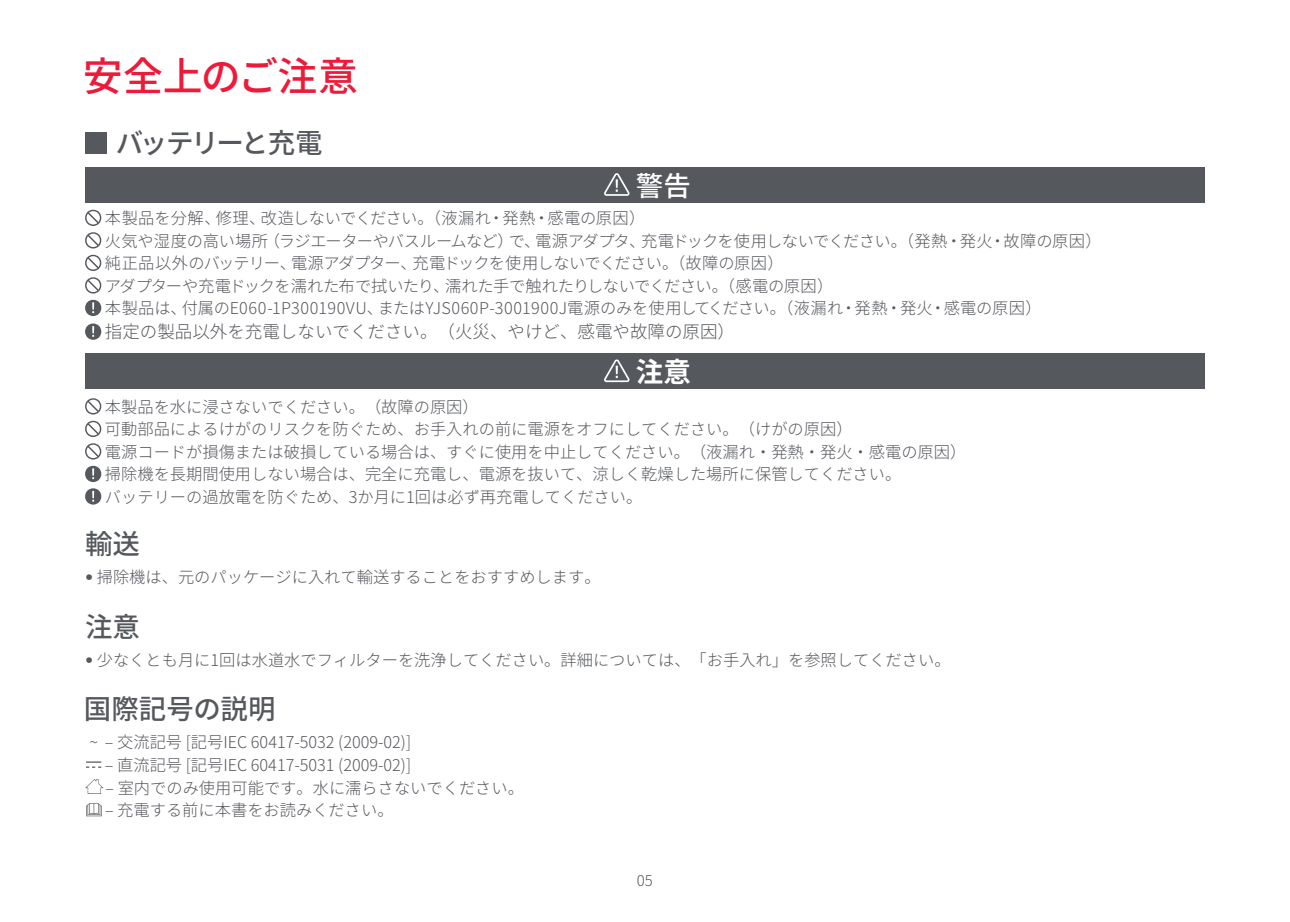
<style>
.page{position:relative;width:1290px;height:922px;background:#fff}
.page>*{position:absolute;margin:0;border:0;box-sizing:border-box;transform-origin:0 0}
.t1{font:500 40px "Noto Sans JP";letter-spacing:-.01em;color:#ed1b39}
.t2{font:500 27.5px "Noto Sans JP";letter-spacing:-.015em;color:#55585d}
.t3{font:500 27.5px "Noto Sans JP";letter-spacing:-.075em;color:#55585d}
.t4{font:500 27.5px "Noto Sans JP";color:#fff}
.t5{font:700 27.5px "Noto Sans JP";color:#fff}
.t6{font:300 17.5px "Noto Sans JP";color:#55585d}
.t7{font:300 16.25px/22.5px "Noto Sans JP";color:#55585d}
.t8{font:300 15px "Noto Sans JP";color:#55585d}
.s1{font-family:"Ping Fang SC";font-weight:600}
</style>
<div class="page">
<svg style="left:85px;top:398px;width:17px;height:16px"></svg>
<svg style="left:85px;top:420px;width:17px;height:39px"></svg>
<svg style="left:85px;top:465px;width:17px;height:39px"></svg>
<svg style="left:85px;top:209px;width:17px;height:39px"></svg>
<svg style="left:85px;top:254px;width:17px;height:39px"></svg>
<svg style="left:85px;top:299px;width:17px;height:17px"></svg>
<svg style="left:85px;top:323px;width:17px;height:17px"></svg>
<div style="left:85px;top:167px;width:1120px;height:35px;background:#55585d"></div>
<svg style="left:604px;top:173px;width:26px;height:23px"></svg>
<div style="left:85px;top:133px;width:22px;height:21px;background:#55585d"></div>
<svg style="left:86px;top:761px;width:15px;height:6px"></svg>
<svg style="left:85px;top:779px;width:18px;height:14px"></svg>
<svg style="left:86px;top:803px;width:16px;height:13px"></svg>
<div style="left:85px;top:353px;width:1120px;height:35px;background:#55585d"></div>
<svg style="left:604px;top:359px;width:26px;height:23px"></svg>
<h1 class="t1" style="left:83px;top:54px;width:277px">安全上のご注意</h1>
<h2 class="t3" style="left:116px;top:128px;width:208px">バッテリーと充電</h2>
<h2 class="t4" style="left:636px;top:170px;width:56px">警告</h2>
<p class="t7" style="left:105px;top:207px;width:998px">本製品を分解、修理、改造しないでください。（液漏れ・発熱・感電の原因）<br>火気や湿度の高い場所（ラジエーターやバスルームなど）で、電源アダプタ、充電ドックを使用しないでください。（発熱・発火・故障の原因）純正品以外のバッテリー、電源アダプター、充電ドックを使用しないでください。（故障の原因）<br>アダプターや充電ドックを濡れた布で拭いたり、濡れた手で触れたりしないでください。（感電の原因）<br>本製品は、付属のE060-1P300190VU、またはYJS060P-3001900J電源のみを使用してください。（液漏れ・発熱・発火・感電の原因）</p>
<p class="t6" style="left:105px;top:321px;width:632px">指定の製品以外を充電しないでください。（火災、やけど、感電や故障の原因）</p>
<h2 class="t5" style="left:636px;top:356px;width:56px">注意</h2>
<p class="t7" style="left:105px;top:395px;width:863px">本製品を水に浸さないでください。（故障の原因）<br>可動部品によるけがのリスクを防ぐため、お手入れの前に電源をオフにしてください。（けがの原因）<br>電源コードが損傷または破損している場合は、すぐに使用を中止してください。（液漏れ・発熱・発火・感電の原因）掃除機を長期間使用しない場合は、完全に充電し、電源を抜いて、涼しく乾燥した場所に保管してください。<br>バッテリーの過放電を防ぐため、3か月に1回は必ず再充電してください。</p>
<h2 class="t2" style="left:85px;top:528px;width:56px">輸送</h2>
<p class="t7" style="left:85px;top:566px;width:517px"><span class="s1">•</span> 掃除機は、元のパッケージに入れて輸送することをおすすめします。</p>
<h2 class="t2" style="left:85px;top:611px;width:56px">注意</h2>
<p class="t7" style="left:85px;top:649px;width:867px"><span class="s1">•</span> 少なくとも月に1回は水道水でフィルターを洗浄してください。詳細については、「お手入れ」を参照してください。</p>
<h2 class="t2" style="left:84px;top:693px;width:193px">国際記号の説明</h2>
<p class="t7" style="left:89px;top:731px;width:323px">~ – 交流記号 [記号IEC 60417-5032 (2009-02)]</p>
<p class="t7" style="left:105px;top:753px;width:308px">– 直流記号 [記号IEC 60417-5031 (2009-02)]</p>
<p class="t7" style="left:105px;top:776px;width:420px">– 室内でのみ使用可能です。水に濡らさないでください。</p>
<p class="t7" style="left:105px;top:798px;width:290px">– 充電する前に本書をお読みください。</p>
<p class="t8" style="left:637px;top:872px;width:18px">05</p>
</div>
